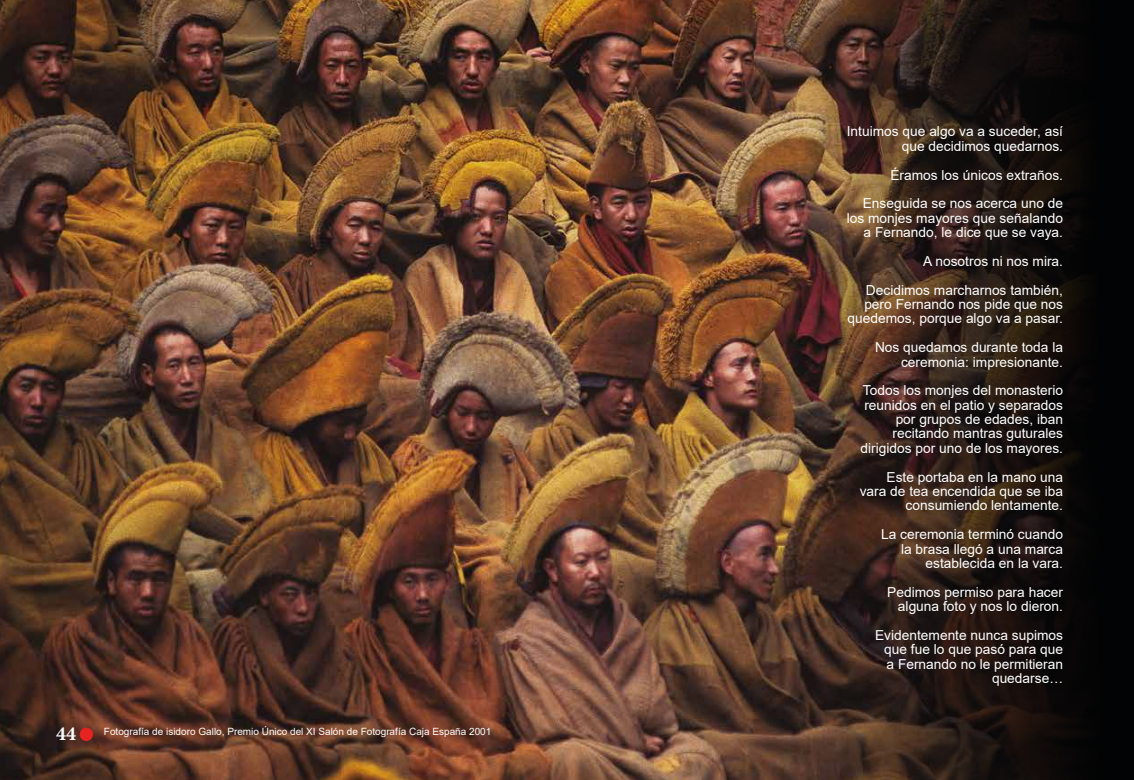
<style>
.page{position:relative;width:1134px;height:780px;background:#fff}
.page>*{position:absolute;margin:0;border:0;box-sizing:border-box;transform-origin:0 0}
.t1{font:700 20px "Minion Pro";color:#fff}
.t2{font:13.75px/14.4px "Arial";color:#fff;text-align:right}
.t3{font:10px "Arial";color:#fff}
</style>
<div class="page">
<img style="left:0;top:0;width:799px;height:780px">
<svg style="left:799px;top:0;width:335px;height:780px;background:#2b1d16"></svg>
<div style="left:80px;top:727px;width:13px;height:14px;background:#e52321;border-radius:50%"></div>
<h1 class="t1" style="left:56px;top:720px;width:21px">44</h1>
<p class="t3" style="left:104px;top:724px;width:389px">Fotografía de isidoro Gallo, Premio Único del XI Salón de Fotografía Caja España 2001</p>
<p class="t2" style="left:847px;top:124px;width:218px">Intuimos que algo va a suceder, así que decidimos quedarnos.</p>
<p class="t2" style="left:863px;top:160px;width:202px;line-height:28.8px">Éramos los únicos extraños.<br>Enseguida se nos acerca uno de</p>
<p class="t2" style="left:847px;top:211px;width:218px">los monjes mayores que señalando a Fernando, le dice que se vaya.</p>
<p class="t2" style="left:866px;top:246px;width:199px;line-height:28.8px">A nosotros ni nos mira.<br>Decidimos marcharnos también,</p>
<p class="t2" style="left:847px;top:297px;width:217px">pero Fernando nos pide que nos quedemos, porque algo va a pasar.</p>
<p class="t2" style="left:875px;top:340px;width:190px">Nos quedamos durante toda la ceremonia: impresionante.</p>
<p class="t2" style="left:860px;top:383px;width:204px">Todos los monjes del monasterio reunidos en el patio y separados por grupos de edades, iban recitando mantras guturales dirigidos por uno de los mayores.</p>
<p class="t2" style="left:860px;top:469px;width:205px">Este portaba en la mano una vara de tea encendida que se iba consumiendo lentamente.</p>
<p class="t2" style="left:881px;top:527px;width:183px">La ceremonia terminó cuando la brasa llegó a una marca establecida en la vara.</p>
<p class="t2" style="left:887px;top:584px;width:177px">Pedimos permiso para hacer alguna foto y nos lo dieron.</p>
<p class="t2" style="left:875px;top:627px;width:190px">Evidentemente nunca supimos que fue lo que pasó para que a Fernando no le permitieran quedarse…</p>
</div>
